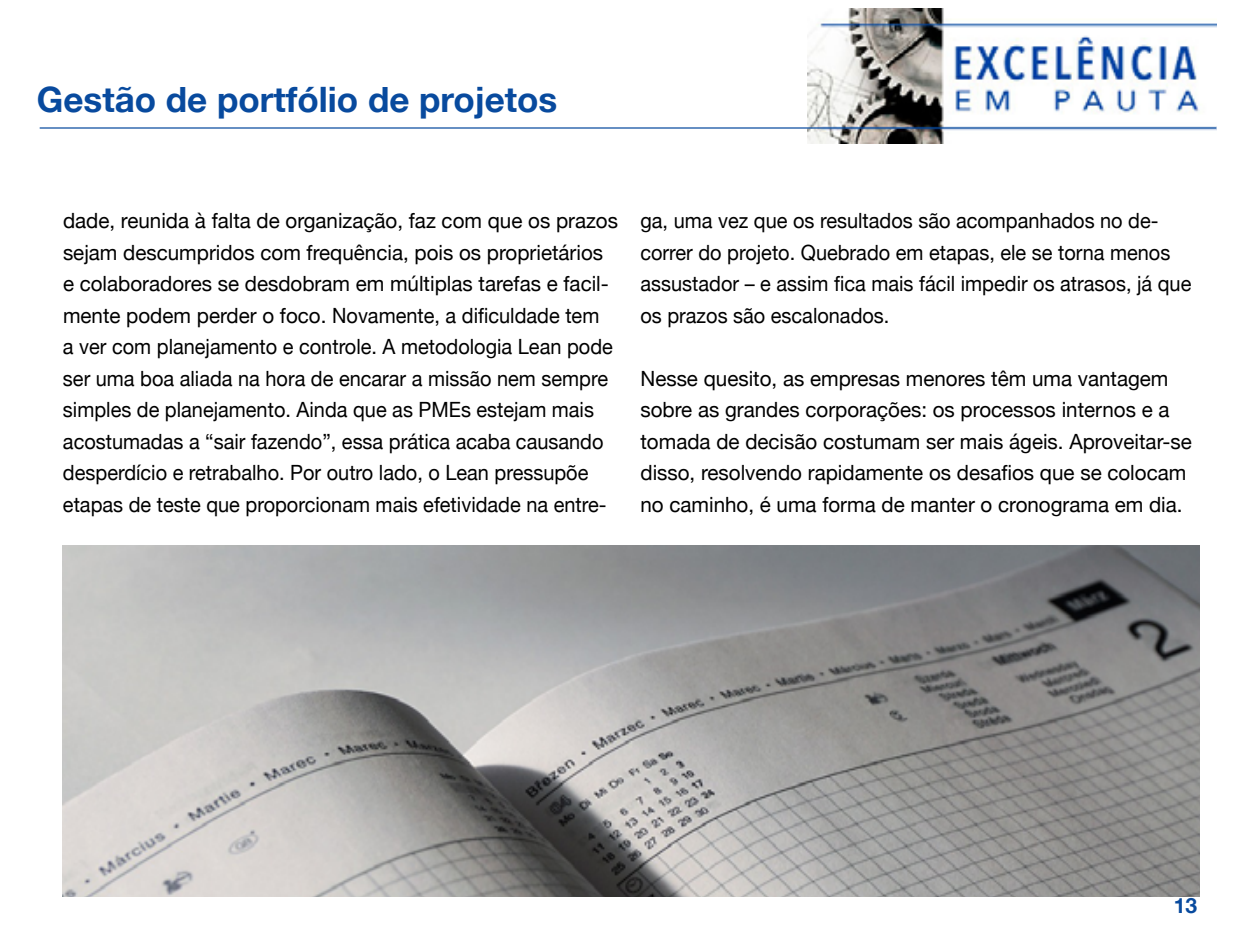
<style>
.page{position:relative;width:1260px;height:945px;background:#fff}
.page>*{position:absolute;margin:0;border:0;box-sizing:border-box;transform-origin:0 0}
.t1{font:700 35px "Helvetica 75";color:#084a9e}
.t2{font:21px/31.5px "Helvetica Neue";color:#000}
.t3{font:21px/31.5px "Helvetica Neue";color:#000;scale:.95 1}
.t4{font:700 21px "Helvetica 75";color:#084a9e}
</style>
<div class="page">
<img style="left:808px;top:9px;width:408px;height:135px">
<hr style="left:40px;top:127px;width:1176px;height:2px;background:#084a9e">
<img style="left:62px;top:545px;width:1138px;height:351px">
<h1 class="t1" style="left:37px;top:78px;width:522px">Gestão de portfólio de projetos</h1>
<p class="t2" style="left:63px;top:205px;width:557px">dade, reunida à falta de organização, faz com que os prazos sejam descumpridos com frequência, pois os proprietários e colaboradores se desdobram em múltiplas tarefas e facil&shy;mente podem perder o foco. Novamente, a dificuldade tem<br>a ver com planejamento e controle. A metodologia Lean pode ser uma boa aliada na hora de encarar a missão nem sempre simples de planejamento. Ainda que as PMEs estejam mais acostumadas a “sair fazendo”, essa prática acaba causando desperdício e retrabalho. Por outro lado, o Lean pressupõe etapas de teste que proporcionam mais efetividade na entre-</p>
<p class="t3" style="left:640px;top:205px;width:581px">ga, uma vez que os resultados são acompanhados no de&shy;correr do projeto. Quebrado em etapas, ele se torna menos assustador – e assim fica mais fácil impedir os atrasos, já que os prazos são escalonados.</p>
<p class="t2" style="left:640px;top:362px;width:553px">Nesse quesito, as empresas menores têm uma vantagem sobre as grandes corporações: os processos internos e a tomada de decisão costumam ser mais ágeis. Aproveitar-se disso, resolvendo rapidamente os desafios que se colocam no caminho, é uma forma de manter o cronograma em dia.</p>
<p class="t4" style="left:1174px;top:893px;width:25px">13</p>
</div>
